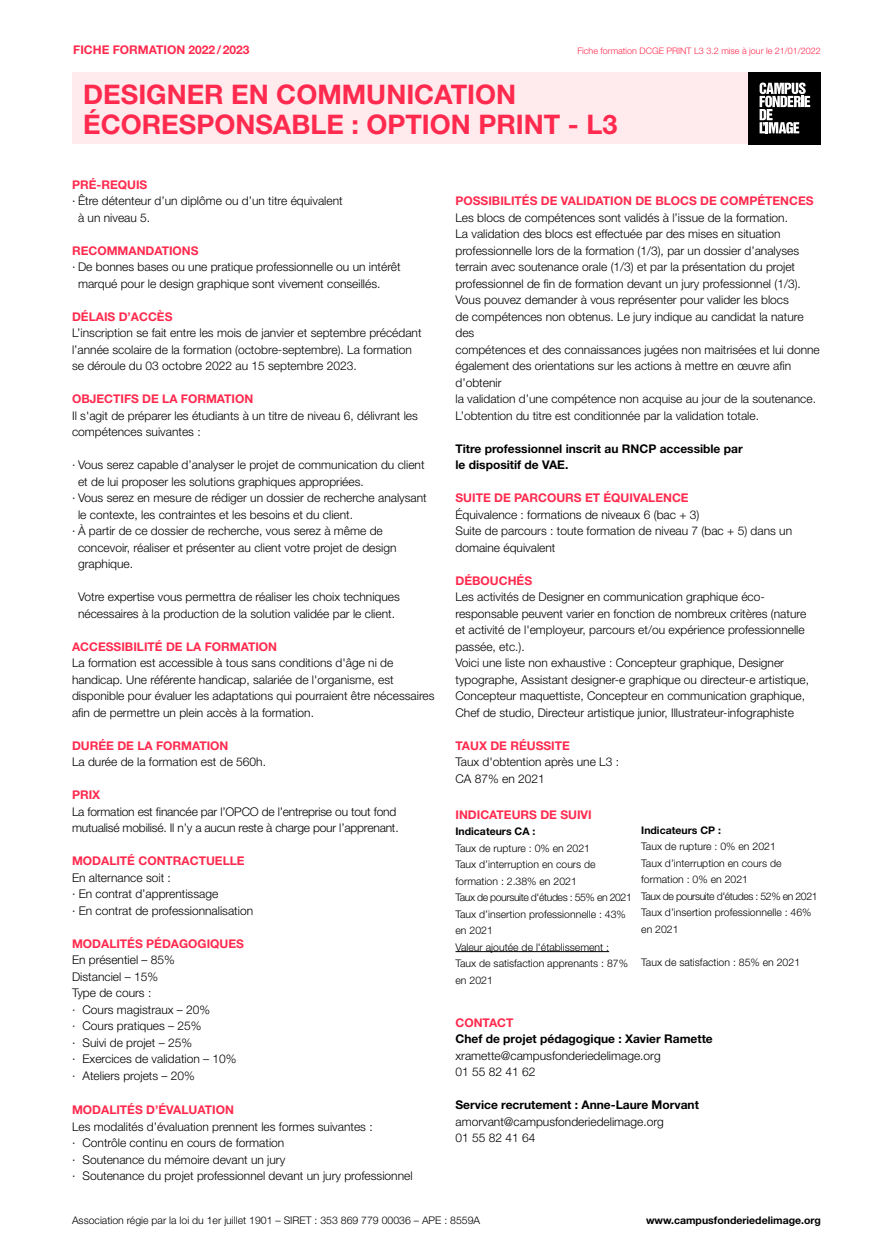
<style>
.page{position:relative;width:893px;height:1260px;background:#fff}
.page>*{position:absolute;margin:0;border:0;box-sizing:border-box;transform-origin:0 0}
.t1{font:700 27px/30px "Helvetica Neue LT Std";color:#ff2a4e}
.t2{font:300 12px/16.5px "Helvetica Neue LT Std";color:#000}
.t3{font:700 12px "Helvetica Neue LT Std";color:#ff2a4e}
.t4{font:700 12px/16.5px "Helvetica Neue LT Std";color:#000}
.t5{font:300 10.5px/16.5px "Helvetica Neue LT Std";color:#000}
.t6{font:700 10.5px "Helvetica Neue LT Std";color:#000}
.t7{font:300 9px "Helvetica Neue LT Std";color:#ff2a4e}
</style>
<div class="page">
<div style="left:72px;top:72px;width:749px;height:72px;background:#ffeaed"></div>
<div style="left:749px;top:72px;width:72px;height:72px;background:#000"></div>
<svg style="left:760px;top:83px;width:50px;height:51px"></svg>
<hr style="left:455px;top:951px;width:154px;height:1px;background:#000">
<p class="t3" style="left:73px;top:42px;width:178px">FICHE FORMATION 2022/2023</p>
<h1 class="t1" style="left:83px;top:79px;width:536px">DESIGNER EN COMMUNICATION<br>ÉCORESPONSABLE : OPTION PRINT - L3</h1>
<p class="t7" style="left:577px;top:45px;width:245px">Fiche formation DCGE PRINT L3 3.2 mise à jour le 21/01/2022</p>
<p class="t3" style="left:72px;top:177px;width:77px">PRÉ-REQUIS</p>
<p class="t2" style="left:78px;top:192px;width:266px;text-indent:-6px">· Être détenteur d’un diplôme ou d’un titre équivalent à un niveau 5.</p>
<p class="t3" style="left:72px;top:243px;width:128px">RECOMMANDATIONS</p>
<p class="t2" style="left:78px;top:258px;width:324px;text-indent:-6px">· De bonnes bases ou une pratique professionnelle ou un intérêt marqué pour le design graphique sont vivement conseillés.</p>
<p class="t3" style="left:72px;top:309px;width:102px">DÉLAIS D’ACCÈS</p>
<p class="t2" style="left:72px;top:324px;width:351px">L’inscription se fait entre les mois de janvier et septembre précédant l’année scolaire de la formation (octobre-septembre). La formation se déroule du 03 octobre 2022 au 15 septembre 2023.</p>
<p class="t3" style="left:72px;top:391px;width:183px">OBJECTIFS DE LA FORMATION</p>
<p class="t2" style="left:72px;top:407px;width:347px">Il s'agit de préparer les étudiants à un titre de niveau 6, délivrant les compétences suivantes :</p>
<p class="t2" style="left:72px;top:456px;width:354px">· Vous serez capable d’analyser le projet de communication du client</p>
<p class="t2" style="left:78px;top:473px;width:287px">et de lui proposer les solutions graphiques appropriées.</p>
<p class="t2" style="left:72px;top:489px;width:356px">· Vous serez en mesure de rédiger un dossier de recherche analysant</p>
<p class="t2" style="left:78px;top:506px;width:277px">le contexte, les contraintes et les besoins et du client.</p>
<p class="t2" style="left:72px;top:522px;width:312px">· À partir de ce dossier de recherche, vous serez à même de</p>
<p class="t2" style="left:78px;top:539px;width:320px">concevoir, réaliser et présenter au client votre projet de design</p>
<p class="t2" style="left:78px;top:555px;width:57px">graphique.</p>
<p class="t2" style="left:78px;top:588px;width:323px">Votre expertise vous permettra de réaliser les choix techniques nécessaires à la production de la solution validée par le client.</p>
<p class="t3" style="left:72px;top:639px;width:207px">ACCESSIBILITÉ DE LA FORMATION</p>
<p class="t2" style="left:72px;top:654px;width:364px">La formation est accessible à tous sans conditions d'âge ni de handicap. Une référente handicap, salariée de l'organisme, est disponible pour évaluer les adaptations qui pourraient être nécessaires afin de permettre un plein accès à la formation.</p>
<p class="t3" style="left:72px;top:738px;width:158px">DURÉE DE LA FORMATION</p>
<p class="t2" style="left:72px;top:753px;width:196px">La durée de la formation est de 560h.</p>
<p class="t3" style="left:72px;top:787px;width:30px">PRIX</p>
<p class="t2" style="left:72px;top:803px;width:328px">La formation est financée par l’OPCO de l’entreprise ou tout fond mutualisé mobilisé. Il n’y a aucun reste à charge pour l’apprenant.</p>
<p class="t3" style="left:72px;top:853px;width:174px">MODALITÉ CONTRACTUELLE</p>
<p class="t2" style="left:72px;top:869px;width:183px">En alternance soit :<br>· En contrat d’apprentissage<br>· En contrat de professionnalisation</p>
<p class="t3" style="left:72px;top:936px;width:173px">MODALITÉS PÉDAGOGIQUES</p>
<p class="t2" style="left:72px;top:951px;width:166px">En présentiel – 85%<br>Distanciel – 15%<br>Type de cours :<br>· Cours magistraux – 20%<br>· Cours pratiques – 25%<br>· Suivi de projet – 25%<br>· Exercices de validation – 10% · Ateliers projets – 20%</p>
<p class="t3" style="left:72px;top:1102px;width:163px">MODALITÉS D’ÉVALUATION</p>
<p class="t2" style="left:72px;top:1118px;width:342px">Les modalités d’évaluation prennent les formes suivantes :<br>· Contrôle continu en cours de formation<br>· Soutenance du mémoire devant un jury<br>· Soutenance du projet professionnel devant un jury professionnel</p>
<p class="t3" style="left:455px;top:193px;width:360px">POSSIBILITÉS DE VALIDATION DE BLOCS DE COMPÉTENCES</p>
<p class="t2" style="left:455px;top:209px;width:366px">Les blocs de compétences sont validés à l’issue de la formation.<br>La validation des blocs est effectuée par des mises en situation professionnelle lors de la formation (1/3), par un dossier d’analyses terrain avec soutenance orale (1/3) et par la présentation du projet professionnel de fin de formation devant un jury professionnel (1/3).<br>Vous pouvez demander à vous représenter pour valider les blocs<br>de compétences non obtenus. Le jury indique au candidat la nature des<br>compétences et des connaissances jugées non maitrisées et lui donne également des orientations sur les actions à mettre en œuvre afin d’obtenir<br>la validation d’une compétence non acquise au jour de la soutenance.<br>L’obtention du titre est conditionnée par la validation totale.</p>
<p class="t4" style="left:455px;top:440px;width:289px">Titre professionnel inscrit au RNCP accessible par le dispositif de VAE.</p>
<p class="t3" style="left:455px;top:490px;width:235px">SUITE DE PARCOURS ET ÉQUIVALENCE</p>
<p class="t2" style="left:455px;top:506px;width:338px">Équivalence : formations de niveaux 6 (bac + 3)<br>Suite de parcours : toute formation de niveau 7 (bac + 5) dans un domaine équivalent</p>
<p class="t3" style="left:455px;top:573px;width:78px">DÉBOUCHÉS</p>
<p class="t2" style="left:455px;top:588px;width:355px">Les activités de Designer en communication graphique éco&shy;responsable peuvent varier en fonction de nombreux critères (nature et activité de l'employeur, parcours et/ou expérience professionnelle passée, etc.).<br>Voici une liste non exhaustive : Concepteur graphique, Designer typographe, Assistant designer-e graphique ou directeur-e artistique, Concepteur maquettiste, Concepteur en communication graphique, Chef de studio, Directeur artistique junior, Illustrateur-infographiste</p>
<p class="t3" style="left:455px;top:738px;width:116px">TAUX DE RÉUSSITE</p>
<p class="t2" style="left:455px;top:753px;width:165px">Taux d'obtention après une L3 :<br>CA 87% en 2021</p>
<p class="t3" style="left:455px;top:807px;width:138px">INDICATEURS DE SUIVI</p>
<p class="t6" style="left:455px;top:825px;width:81px">Indicateurs CA :</p>
<p class="t5" style="left:455px;top:839px;width:178px">Taux de rupture : 0% en 2021<br>Taux d’interruption en cours de formation : 2.38% en 2021<br>Taux de poursuite d'études : 55% en 2021<br>Taux d’insertion professionnelle : 43% en 2021<br>Valeur ajoutée de l'établissement :<br>Taux de satisfaction apprenants : 87% en 2021</p>
<p class="t6" style="left:641px;top:824px;width:81px">Indicateurs CP :</p>
<p class="t5" style="left:641px;top:838px;width:178px">Taux de rupture : 0% en 2021<br>Taux d’interruption en cours de formation : 0% en 2021<br>Taux de poursuite d'études : 52% en 2021<br>Taux d’insertion professionnelle : 46% en 2021</p>
<p class="t5" style="left:641px;top:954px;width:160px">Taux de satisfaction : 85% en 2021</p>
<p class="t3" style="left:455px;top:1015px;width:60px">CONTACT</p>
<p class="t4" style="left:455px;top:1030px;width:259px">Chef de projet pédagogique : Xavier Ramette</p>
<p class="t2" style="left:455px;top:1047px;width:207px">xramette@campusfonderiedelimage.org<br>01 55 82 41 62</p>
<p class="t4" style="left:455px;top:1096px;width:245px">Service recrutement : Anne-Laure Morvant</p>
<p class="t2" style="left:455px;top:1113px;width:210px">amorvant@campusfonderiedelimage.org<br>01 55 82 41 64</p>
<p class="t5" style="left:72px;top:1212px;width:410px">Association régie par la loi du 1er juillet 1901 – SIRET : 353 869 779 00036 – APE : 8559A</p>
<p class="t6" style="left:646px;top:1214px;width:176px">www.campusfonderiedelimage.org</p>
</div>
